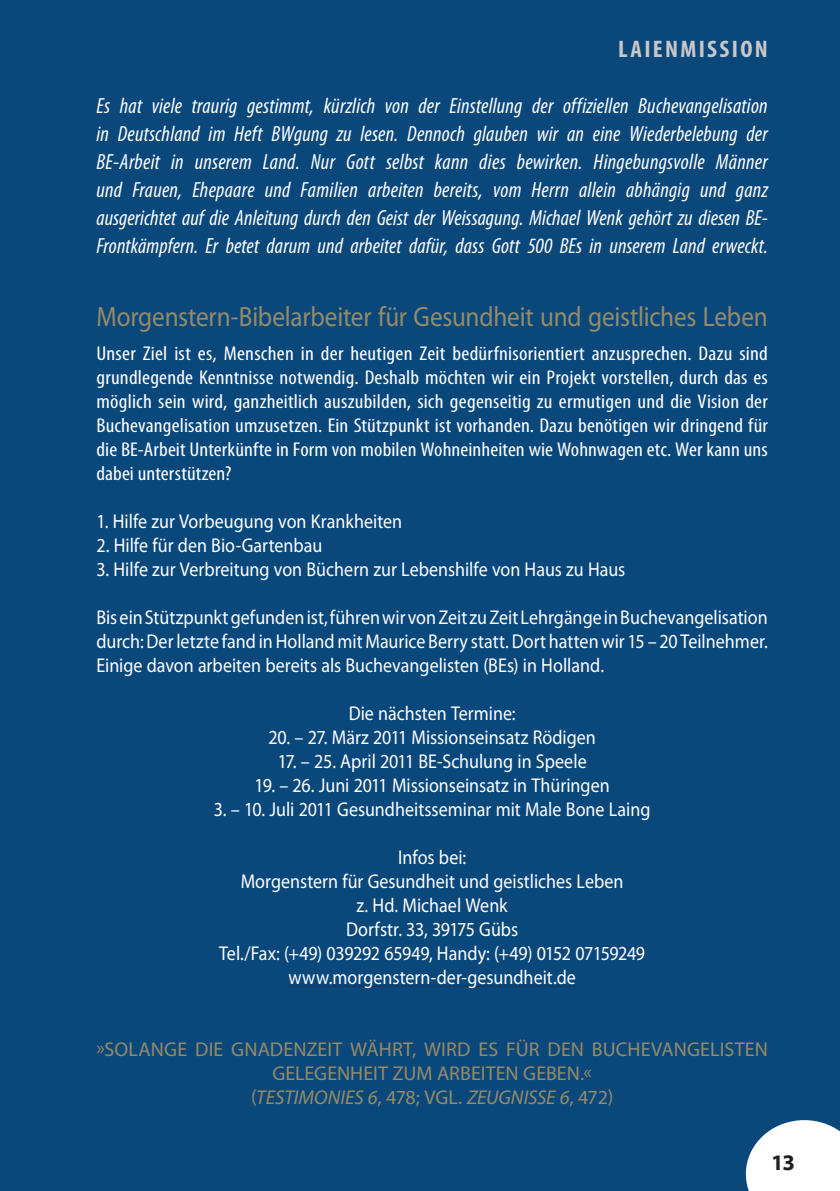
<style>
.page{position:relative;width:840px;height:1191px;background:#fff}
.page>*{position:absolute;margin:0;border:0;box-sizing:border-box;transform-origin:0 0}
.t1{font:28px "Myriad Pro";letter-spacing:-.01em;color:#948c69;scale:.9 1}
.t2{font:700 condensed 24px "Myriad Pro";letter-spacing:.09em;color:#c7c8ca;scale:1.05 1}
.t3{font:italic condensed 22px/28px "Myriad Pro";letter-spacing:.005em;color:#fff;text-align:justify}
.t4{font:22px "Myriad Bd Web";color:#231f20}
.t5{font:20px/24px "Myriad Pro";color:#fff;text-align:justify;scale:.9 1}
.t6{font:condensed 20px/24px "Myriad Pro";color:#fff;text-align:justify;scale:1.09 1}
.t7{font:20px "Myriad Pro";letter-spacing:.01em;color:#948c69}
.t8{font:italic 20px/24px "Myriad Pro";letter-spacing:-.005em;color:#948c69}
.s1{font-style:normal}
</style>
<div class="page">
<div style="left:0;top:0;width:839px;height:1191px;background:#0a477b"></div>
<svg style="left:745px;top:1120px;width:94px;height:71px;background:#dee6ed"></svg>
<hr style="left:288px;top:986px;width:287px;height:1px;background:#1e3057">
<p class="t2" style="left:618px;top:34px;width:144px">LAIENMISSION</p>
<p class="t3" style="left:96px;top:91px;width:672px">Es hat viele traurig gestimmt, kürzlich von der Einstellung der offiziellen Buchevangelisation in Deutschland im Heft BWgung zu lesen. Dennoch glauben wir an eine Wiederbelebung der BE-Arbeit in unserem Land. Nur Gott selbst kann dies bewirken. Hingebungsvolle Männer und Frauen, Ehepaare und Familien arbeiten bereits, vom Herrn allein abhängig und ganz ausgerichtet auf die Anleitung durch den Geist der Weissagung. Michael Wenk gehört zu diesen BE-Frontkämpfern. Er betet darum und arbeitet dafür, dass Gott 500 BEs in unserem Land erweckt.</p>
<h1 class="t1" style="left:96px;top:299px;width:747px">Morgenstern-Bibelarbeiter für Gesundheit und geistliches Leben</h1>
<p class="t6" style="left:96px;top:341px;width:617px">Unser Ziel ist es, Menschen in der heutigen Zeit bedürfnisorientiert anzusprechen. Dazu sind grundlegende Kenntnisse notwendig. Deshalb möchten wir ein Projekt vorstellen, durch das es möglich sein wird, ganzheitlich auszubilden, sich gegenseitig zu ermutigen und die Vision der Buchevangelisation umzusetzen. Ein Stützpunkt ist vorhanden. Dazu benötigen wir dringend für die BE-Arbeit Unterkünfte in Form von mobilen Wohneinheiten wie Wohnwagen etc. Wer kann uns dabei unterstützen?</p>
<p class="t5" style="left:96px;top:509px;width:341px">1. Hilfe zur Vorbeugung von Krankheiten</p>
<p class="t5" style="left:96px;top:533px;width:252px">2. Hilfe für den Bio-Gartenbau</p>
<p class="t5" style="left:96px;top:557px;width:588px">3. Hilfe zur Verbreitung von Büchern zur Lebenshilfe von Haus zu Haus</p>
<p class="t5" style="left:96px;top:605px;width:747px">Bis ein Stützpunkt gefunden ist, führen wir von Zeit zu Zeit Lehrgänge in Buchevangelisation durch: Der letzte fand in Holland mit Maurice Berry statt. Dort hatten wir 15 – 20 Teilnehmer.<br>Einige davon arbeiten bereits als Buchevangelisten (BEs) in Holland.</p>
<p class="t5" style="left:348px;top:701px;width:187px">Die nächsten Termine:</p>
<p class="t5" style="left:268px;top:725px;width:365px">20. – 27. März 2011 Missionseinsatz Rödigen</p>
<p class="t5" style="left:277px;top:749px;width:345px">17. – 25. April 2011 BE-Schulung in Speele</p>
<p class="t5" style="left:254px;top:773px;width:396px">19. – 26. Juni 2011 Missionseinsatz in Thüringen</p>
<p class="t5" style="left:214px;top:797px;width:486px">3. – 10. Juli 2011 Gesundheitsseminar mit Male Bone Laing</p>
<p class="t5" style="left:219px;top:845px;width:474px;text-align:center">Infos bei:<br>Morgenstern für Gesundheit und geistliches Leben<br>z. Hd. Michael Wenk<br>Dorfstr. 33, 39175 Gübs<br>Tel./Fax: (+49) 039292 65949, Handy: (+49) 0152 07159249 www.morgenstern-der-gesundheit.de</p>
<p class="t7" style="left:96px;top:1037px;width:109px">»Solange die</p>
<p class="t7" style="left:231px;top:1037px;width:73px">GNADENzeit</p>
<p class="t7" style="left:350px;top:1037px;width:87px">WÄHRT, wird</p>
<p class="t7" style="left:478px;top:1037px;width:161px">es für den Bucheva</p>
<p class="t7" style="left:673px;top:1037px;width:24px">ngeliste</p>
<p class="t7" style="left:754px;top:1037px;width:15px">n</p>
<p class="t7" style="left:272px;top:1061px;width:24px">Gelege</p>
<p class="t7" style="left:337px;top:1061px;width:24px">nheit</p>
<p class="t7" style="left:392px;top:1061px;width:55px">zum arbeite</p>
<p class="t7" style="left:505px;top:1061px;width:30px">n gebe</p>
<p class="t8" style="left:251px;top:1061px;width:363px;text-indent:315px"><span class="s1">n.« (</span>TESTIMONIES 6<span class="s1">, 478; vgl .</span> ZEUGNISSE 6<span class="s1">, 472)</span></p>
<p class="t4" style="left:770px;top:1150px;width:25px">13</p>
</div>
